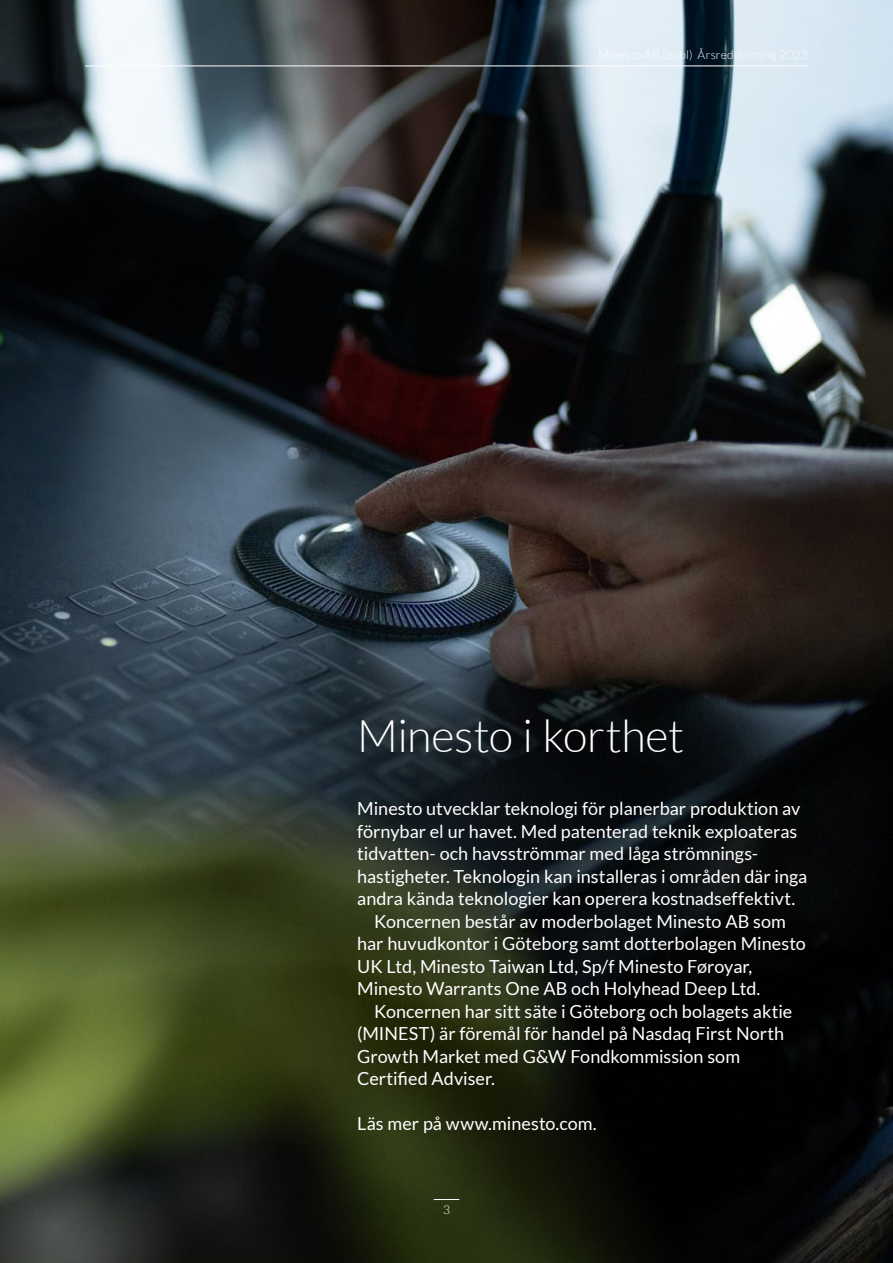
<style>
.page{position:relative;width:893px;height:1263px;background:#fff}
.page>*{position:absolute;margin:0;border:0;box-sizing:border-box;transform-origin:0 0}
.t1{font:300 45px "Lato";letter-spacing:-.01em;color:#fff}
.t2{font:18px "Lato";color:#fff}
.t3{font:300 12px "Lato";color:#fff}
</style>
<div class="page">
<img style="left:0;top:0;width:893px;height:1263px">
<svg style="left:434px;top:1199px;width:25px;height:1px"></svg>
<hr style="left:85px;top:66px;width:723px;height:1px;background:#fff">
<h1 class="t1" style="left:357px;top:712px;width:328px">Minesto i korthet</h1>
<p class="t2" style="left:357px;top:799px;width:445px">Minesto utvecklar teknologi för planerbar produktion av</p>
<p class="t2" style="left:357px;top:821px;width:442px">förnybar el ur havet. Med patenterad teknik exploateras</p>
<p class="t2" style="left:357px;top:844px;width:401px">tidvatten- och havsströmmar med låga strömnings-</p>
<p class="t2" style="left:357px;top:866px;width:452px">hastigheter. Teknologin kan installeras i områden där inga</p>
<p class="t2" style="left:357px;top:889px;width:440px">andra kända teknologier kan operera kostnadseffektivt.</p>
<p class="t2" style="left:374px;top:911px;width:413px">Koncernen består av moderbolaget Minesto AB som</p>
<p class="t2" style="left:357px;top:934px;width:450px">har huvudkontor i Göteborg samt dotterbolagen Minesto</p>
<p class="t2" style="left:357px;top:956px;width:397px">UK Ltd, Minesto Taiwan Ltd, Sp/f Minesto Føroyar,</p>
<p class="t2" style="left:357px;top:979px;width:405px">Minesto Warrants One AB och Holyhead Deep Ltd.</p>
<p class="t2" style="left:374px;top:1001px;width:420px">Koncernen har sitt säte i Göteborg och bolagets aktie</p>
<p class="t2" style="left:357px;top:1024px;width:429px">(MINEST) är föremål för handel på Nasdaq First North</p>
<p class="t2" style="left:357px;top:1046px;width:384px">Growth Market med G&amp;W Fondkommission som</p>
<p class="t2" style="left:357px;top:1069px;width:139px">Certified Adviser.</p>
<p class="t2" style="left:357px;top:1114px;width:241px">Läs mer på www.minesto.com.</p>
<p class="t3" style="left:443px;top:1203px;width:8px">3</p>
</div>
